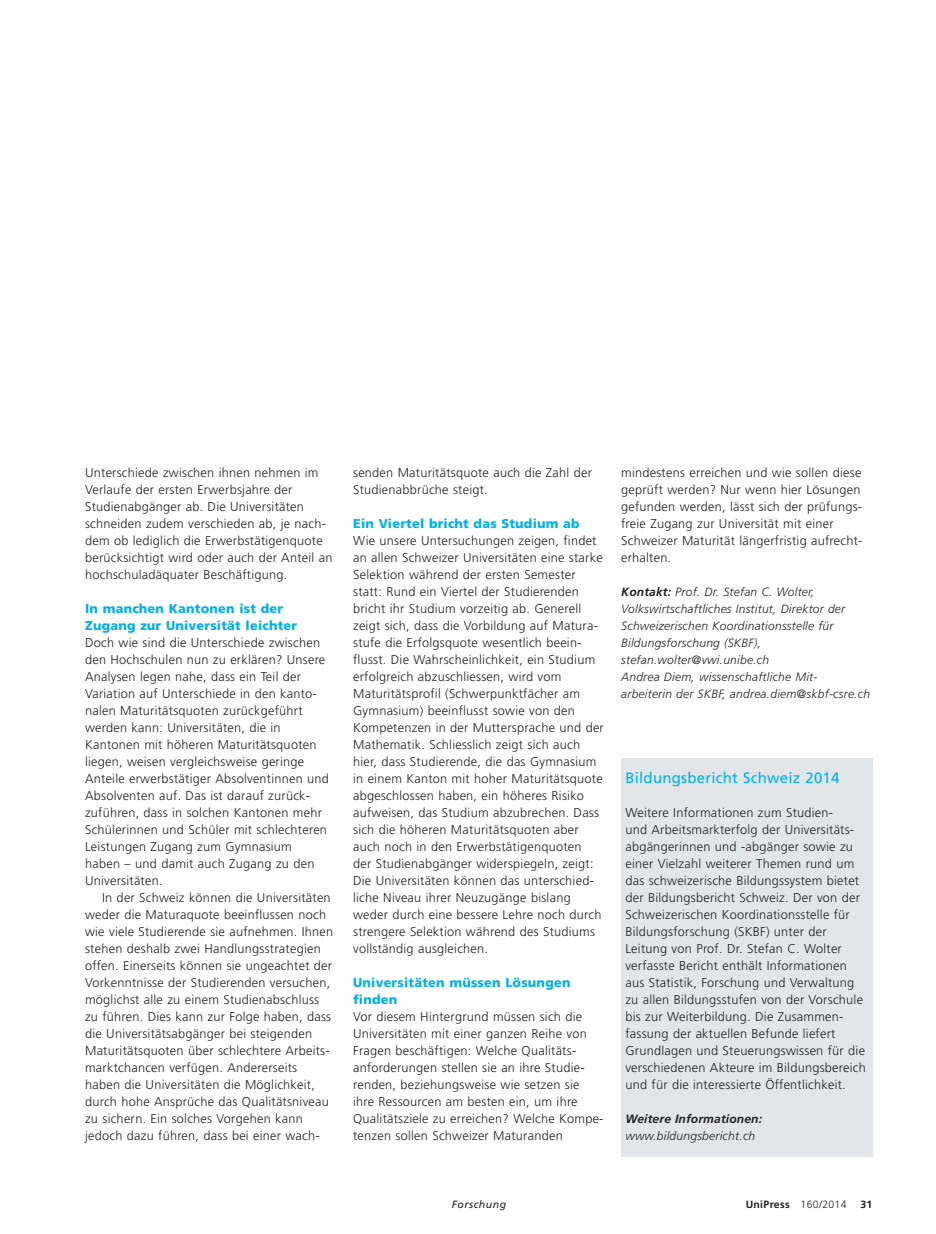
<style>
.page{position:relative;width:936px;height:1234px;background:#fff}
.page>*{position:absolute;margin:0;border:0;box-sizing:border-box;transform-origin:0 0}
.t1{font:15px "Frutiger";letter-spacing:.015em;color:#00aeef}
.t2{font:300 12.75px/17px "Frutiger";letter-spacing:.02em;color:#231f20}
.t3{font:900 12.75px/17px "Frutiger";letter-spacing:.015em;color:#00aeef}
.t4{font:italic 300 12px/17px "Frutiger";letter-spacing:.02em;color:#231f20}
.t5{font:italic 700 12px "Frutiger";letter-spacing:.015em;color:#231f20}
.t6{font:700 10.5px "Frutiger";letter-spacing:.03em;color:#231f20}
.t7{font:italic 10.5px "Frutiger";letter-spacing:.05em;color:#231f20}
.s1{font-weight:700}
.s2{font-weight:300}
</style>
<div class="page">
<div style="left:621px;top:758px;width:251px;height:398px;background:#e2e6e8"></div>
<p class="t2" style="left:85px;top:463px;width:249px">Unterschiede zwischen ihnen nehmen im Verlaufe der ersten Erwerbsjahre der Studienabgänger ab. Die Universitäten schneiden zudem verschieden ab, je nach&shy;dem ob lediglich die Erwerbstätigenquote berücksichtigt wird oder auch der Anteil an hochschuladäquater Beschäftigung.</p>
<p class="t3" style="left:85px;top:599px;width:214px">In manchen Kantonen ist der<br>Zugang zur Universität leichter</p>
<p class="t2" style="left:85px;top:633px;width:245px">Doch wie sind die Unterschiede zwischen den Hochschulen nun zu erklären? Unsere Analysen legen nahe, dass ein Teil der Variation auf Unterschiede in den kanto&shy;nalen Maturitätsquoten zurückgeführt werden kann: Universitäten, die in Kantonen mit höheren Maturitätsquoten liegen, weisen vergleichsweise geringe Anteile erwerbstätiger Absolventinnen und Absolventen auf. Das ist darauf zurück&shy;zuführen, dass in solchen Kantonen mehr Schülerinnen und Schüler mit schlechteren Leistungen Zugang zum Gymnasium haben – und damit auch Zugang zu den Universitäten.</p>
<p class="t2" style="left:85px;top:889px;width:250px;text-indent:17px">In der Schweiz können die Universitäten weder die Maturaquote beeinflussen noch wie viele Studierende sie aufnehmen. Ihnen stehen deshalb zwei Handlungsstrategien offen. Einerseits können sie ungeachtet der Vorkenntnisse der Studierenden versuchen, möglichst alle zu einem Studienabschluss zu führen. Dies kann zur Folge haben, dass die Universitätsabgänger bei steigenden Maturitätsquoten über schlechtere Arbeits&shy;marktchancen verfügen. Andererseits haben die Universitäten die Möglichkeit, durch hohe Ansprüche das Qualitätsniveau zu sichern. Ein solches Vorgehen kann jedoch dazu führen, dass bei einer wach-</p>
<p class="t2" style="left:353px;top:463px;width:240px">senden Maturitätsquote auch die Zahl der<br>Studienabbrüche steigt.</p>
<p class="t3" style="left:353px;top:514px;width:228px">Ein Viertel bricht das Studium ab</p>
<p class="t2" style="left:353px;top:531px;width:252px">Wie unsere Untersuchungen zeigen, findet an allen Schweizer Universitäten eine starke Selektion während der ersten Semester statt: Rund ein Viertel der Studierenden bricht ihr Studium vorzeitig ab. Generell zeigt sich, dass die Vorbildung auf Matura&shy;stufe die Erfolgsquote wesentlich beein&shy;flusst. Die Wahrscheinlichkeit, ein Studium erfolgreich abzuschliessen, wird vom Maturitätsprofil (Schwerpunktfächer am Gymnasium) beeinflusst sowie von den Kompetenzen in der Muttersprache und der Mathematik. Schliesslich zeigt sich auch hier, dass Studierende, die das Gymnasium in einem Kanton mit hoher Maturitätsquote abgeschlossen haben, ein höheres Risiko aufweisen, das Studium abzubrechen. Dass sich die höheren Maturitätsquoten aber auch noch in den Erwerbstätigenquoten<br>der Studienabgänger widerspiegeln, zeigt:<br>Die Universitäten können das unterschied&shy;liche Niveau ihrer Neuzugänge bislang weder durch eine bessere Lehre noch durch strengere Selektion während des Studiums vollständig ausgleichen.</p>
<p class="t3" style="left:353px;top:973px;width:219px">Universitäten müssen Lösungen finden</p>
<p class="t2" style="left:353px;top:1008px;width:252px">Vor diesem Hintergrund müssen sich die Universitäten mit einer ganzen Reihe von Fragen beschäftigen: Welche Qualitäts&shy;anforderungen stellen sie an ihre Studie&shy;renden, beziehungsweise wie setzen sie ihre Ressourcen am besten ein, um ihre Qualitätsziele zu erreichen? Welche Kompe&shy;tenzen sollen Schweizer Maturanden</p>
<p class="t2" style="left:621px;top:463px;width:243px">mindestens erreichen und wie sollen diese geprüft werden? Nur wenn hier Lösungen gefunden werden, lässt sich der prüfungs&shy;freie Zugang zur Universität mit einer Schweizer Maturität längerfristig aufrecht&shy;erhalten.</p>
<p class="t4" style="left:621px;top:583px;width:250px"><span class="s1">Kontakt:</span> Prof. Dr. Stefan C. Wolter, Volkswirtschaftliches Institut, Direktor der Schweizerischen Koordinationsstelle für Bildungsforschung (SKBF), stefan.wolter@vwi.unibe.ch<br>Andrea Diem, wissenschaftliche Mit&shy;arbeiterin der SKBF, andrea.diem@skbf-csre.ch</p>
<p class="t1" style="left:625px;top:768px;width:216px">Bildungsbericht Schweiz 2014</p>
<p class="t2" style="left:625px;top:803px;width:242px">Weitere Informationen zum Studien-<br>und Arbeitsmarkterfolg der Universitäts&shy;abgängerinnen und -abgänger sowie zu einer Vielzahl weiterer Themen rund um das schweizerische Bildungssystem bietet der Bildungsbericht Schweiz. Der von der Schweizerischen Koordinationsstelle für Bildungsforschung (SKBF) unter der Leitung von Prof. Dr. Stefan C. Wolter verfasste Bericht enthält Informationen aus Statistik, Forschung und Verwaltung zu allen Bildungsstufen von der Vorschule bis zur Weiterbildung. Die Zusammen&shy;fassung der aktuellen Befunde liefert Grundlagen und Steuerungswissen für die verschiedenen Akteure im Bildungsbereich und für die interessierte Öffentlichkeit.</p>
<p class="t5" style="left:625px;top:1111px;width:138px">Weitere Informationen:</p>
<p class="t4" style="left:625px;top:1127px;width:131px">www.bildungsbericht.ch</p>
<p class="t7" style="left:452px;top:1198px;width:56px">Forschung</p>
<p class="t6" style="left:745px;top:1198px;width:102px">UniPress <span class="s2">160/2014</span></p>
<p class="t6" style="left:860px;top:1198px;width:13px">31</p>
</div>
